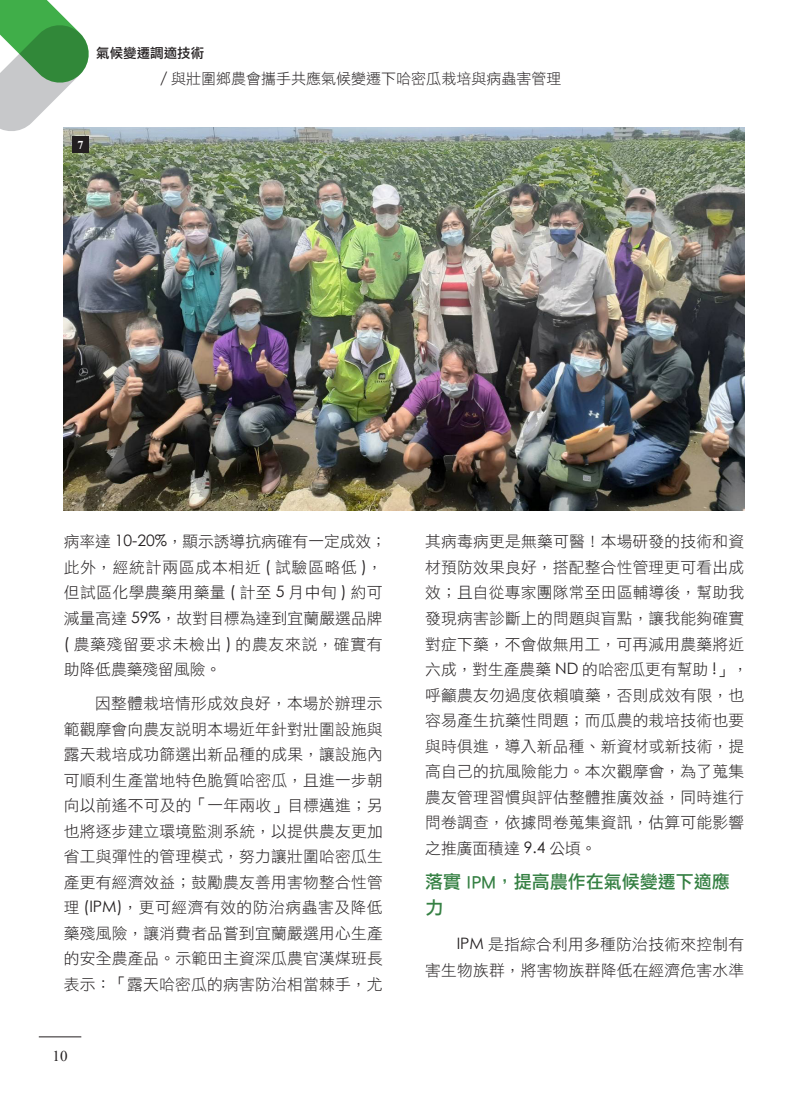
<style>
.page{position:relative;width:808px;height:1106px;background:#fff}
.page>*{position:absolute;margin:0;border:0;box-sizing:border-box;transform-origin:0 0}
._2小標{font:18px/25.5px "DF Li Hei Md HK BF";color:#358043}
.內文{font:15.75px/25.5px "DF Li Hei W3 WIN BF";letter-spacing:.015em;color:#231f20}
.t1{font:15px "DF Li Hei W3 WIN BF";color:#231f20}
.t2{font:15px "Times New Roman";color:#231f20}
.t3{font:13.5px "DF Li Hei Md WIN BF";color:#231f20}
._2小標-2{font:700 12px "Times New Roman";color:#fff}
.s1{font-family:"Century Gothic"}
</style>
<div class="page">
<svg style="left:0;top:0;width:89px;height:134px"></svg>
<img style="left:64px;top:127px;width:680px;height:383px">
<div style="left:72px;top:137px;width:17px;height:16px;background:#231f20"></div>
<hr style="left:39px;top:1036px;width:42px;height:1px;background:#231f20">
<p class="t3" style="left:96px;top:46px;width:109px">氣候變遷調適技術</p>
<p class="t1" style="left:160px;top:71px;width:403px">/ 與壯圍鄉農會攜手共應氣候變遷下哈密瓜栽培與病蟲害管理</p>
<p class="_2小標-2" style="left:77px;top:136px;width:7px">7</p>
<p class="內文" style="left:64px;top:529px;width:324px">病率達 <span class="s1">10-20%</span>，顯示誘導抗病確有一定成效；此外，經統計兩區成本相近 <span class="s1">(</span> 試驗區略低 <span class="s1">)</span>，但試區化學農藥用藥量 <span class="s1">(</span> 計至 <span class="s1">5</span> 月中旬 <span class="s1">)</span> 約可減量高達 <span class="s1">59%</span>，故對目標為達到宜蘭嚴選品牌<span class="s1">(</span> 農藥殘留要求未檢出 <span class="s1">)</span> 的農友來說，確實有助降低農藥殘留風險。</p>
<p class="內文" style="left:64px;top:690px;width:320px;text-align:justify;text-indent:32px">因整體栽培情形成效良好，本場於辦理示範觀摩會向農友說明本場近年針對壯圍設施與露天栽培成功篩選出新品種的成果，讓設施內可順利生產當地特色脆質哈密瓜，且進一步朝向以前遙不可及的「一年兩收」目標邁進；另也將逐步建立環境監測系統，以提供農友更加省工與彈性的管理模式，努力讓壯圍哈密瓜生產更有經濟效益；鼓勵農友善用害物整合性管理 <span class="s1">(IPM)</span>，更可經濟有效的防治病蟲害及降低藥殘風險，讓消費者品嘗到宜蘭嚴選用心生產的安全農產品。示範田主資深瓜農官漢煤班長表示：「露天哈密瓜的病害防治相當棘手，尤</p>
<p class="t2" style="left:53px;top:1045px;width:16px">10</p>
<p class="內文" style="left:425px;top:529px;width:324px">其病毒病更是無藥可醫！本場研發的技術和資材預防效果良好，搭配整合性管理更可看出成效；且自從專家團隊常至田區輔導後，幫助我發現病害診斷上的問題與盲點，讓我能夠確實對症下藥，不會做無用工，可再減用農藥將近六成，對生產農藥 <span class="s1">ND</span> 的哈密瓜更有幫助 <span class="s1">!</span>」，呼籲農友勿過度依賴噴藥，否則成效有限，也容易產生抗藥性問題；而瓜農的栽培技術也要與時俱進，導入新品種、新資材或新技術，提高自己的抗風險能力。本次觀摩會，為了蒐集農友管理習慣與評估整體推廣效益，同時進行問卷調查，依據問卷蒐集資訊，估算可能影響之推廣面積達 <span class="s1">9.4</span> 公頃。</p>
<p class="_2小標" style="left:425px;top:869px;width:306px">落實 IPM，提高農作在氣候變遷下適應力</p>
<p class="內文" style="left:425px;top:932px;width:320px;text-align:right"><span class="s1">IPM</span> 是指綜合利用多種防治技術來控制有<br>害生物族群，將害物族群降低在經濟危害水準</p>
</div>
